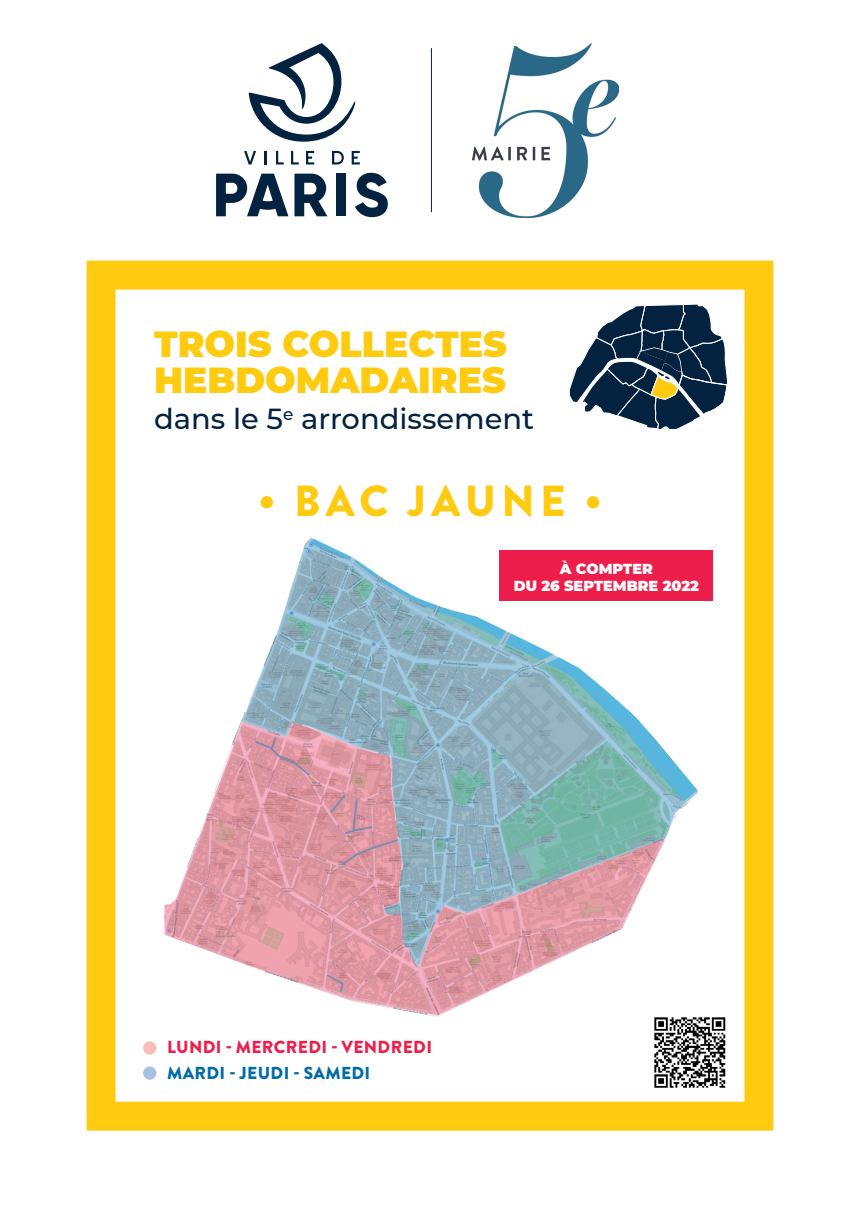
<style>
.page{position:relative;width:861px;height:1218px;background:#fff}
.page>*{position:absolute;margin:0;border:0;box-sizing:border-box;transform-origin:0 0}
.t1{font:900 43.43px "Brandon Grotesque";letter-spacing:.12em;color:#fecb10}
.t2{font:900 36.23px/36.2px "Montserrat";color:#fecb10}
.t3{font:500 29.03px "Montserrat";color:#03223f}
.t4{font:900 17.32px "Brandon Grotesque";letter-spacing:.02em;color:#ed1e4b}
.t5{font:900 17.32px "Brandon Grotesque";letter-spacing:.02em;color:#016baa}
.t6{font:900 14.4px/17.3px "Montserrat";color:#fff;text-align:center}
</style>
<div class="page">
<div style="left:87px;top:260px;width:686px;height:870px;background:#fff;border:29px solid #fecb10"></div>
<img style="left:472px;top:43px;width:147px;height:174px">
<div style="left:336px;top:174px;width:10px;height:42px;background:#03223f"></div>
<svg style="left:294px;top:174px;width:33px;height:42px"></svg>
<svg style="left:216px;top:174px;width:72px;height:42px"></svg>
<svg style="left:355px;top:173px;width:33px;height:44px"></svg>
<svg style="left:244px;top:151px;width:12px;height:13px"></svg>
<svg style="left:264px;top:151px;width:2px;height:13px"></svg>
<svg style="left:276px;top:151px;width:8px;height:13px"></svg>
<svg style="left:291px;top:151px;width:8px;height:13px"></svg>
<svg style="left:332px;top:151px;width:12px;height:13px"></svg>
<svg style="left:352px;top:151px;width:8px;height:13px"></svg>
<svg style="left:306px;top:151px;width:8px;height:13px"></svg>
<svg style="left:249px;top:43px;width:106px;height:99px"></svg>
<hr style="left:431px;top:48px;width:1px;height:164px;background:#03223f">
<svg style="left:569px;top:304px;width:159px;height:126px"></svg>
<img style="left:116px;top:522px;width:628px;height:519px">
<div style="left:143px;top:1066px;width:13px;height:13px;background:#a6c0e1;border-radius:50%"></div>
<div style="left:143px;top:1041px;width:13px;height:13px;background:#fabeb9;border-radius:50%"></div>
<img style="left:650px;top:1012px;width:78px;height:76px">
<div style="left:500px;top:550px;width:213px;height:50px;background:#ed1e4b"></div>
<p class="t2" style="left:154px;top:325px;width:354px">TROIS COLLECTES<br>HEBDOMADAIRES</p>
<p class="t3" style="left:154px;top:407px;width:382px">dans le 5<sup>e</sup> arrondissement</p>
<p class="t1" style="left:258px;top:475px;width:345px">• BAC JAUNE •</p>
<p class="t6" style="left:514px;top:559px;width:187px">À COMPTER<br>DU 26 SEPTEMBRE 2022</p>
<p class="t4" style="left:167px;top:1037px;width:266px">LUNDI - MERCREDI - VENDREDI</p>
<p class="t5" style="left:167px;top:1062px;width:205px">MARDI - JEUDI - SAMEDI</p>
</div>
